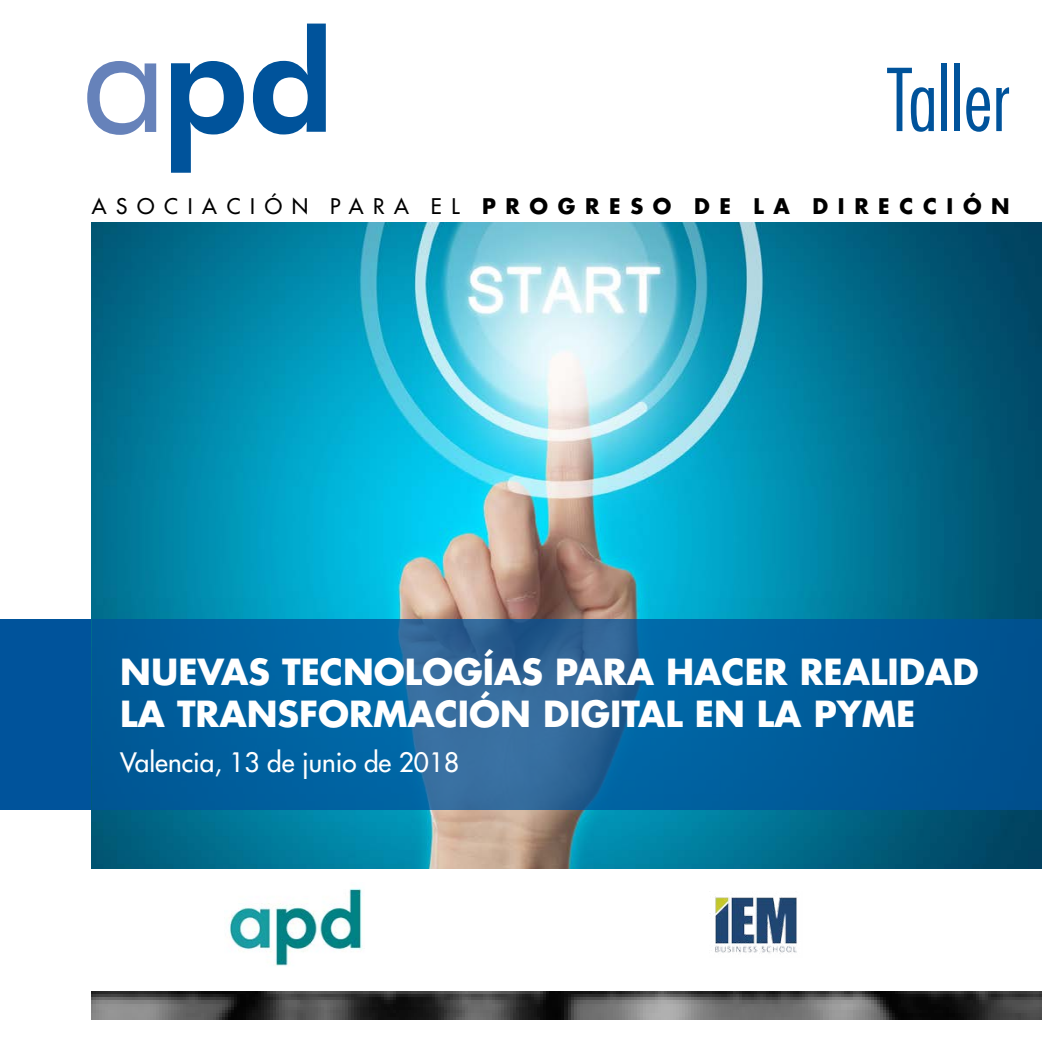
<style>
.page{position:relative;width:1042px;height:1042px;background:#fff}
.page>*{position:absolute;margin:0;border:0;box-sizing:border-box;transform-origin:0 0}
.t1{font:300 condensed 84px "Futura Std";color:#00539b}
.t2{font:700 35px "Futura Std";color:#fff}
.t3{font:500 26.07px "Futura Std";color:#fff}
.t4{font:700 21px "Futura Std";letter-spacing:.46em;color:#000}
.s1{font-weight:500}
</style>
<div class="page">
<img style="left:92px;top:991px;width:950px;height:28px">
<div style="left:0;top:619px;width:92px;height:190px;background:#00539b"></div>
<img style="left:92px;top:222px;width:950px;height:647px">
<svg style="left:87px;top:61px;width:69px;height:74px"></svg>
<svg style="left:253px;top:24px;width:73px;height:110px"></svg>
<svg style="left:171px;top:61px;width:73px;height:112px"></svg>
<svg style="left:92px;top:619px;width:950px;height:190px;background:#0b609b"></svg>
<img style="left:229px;top:888px;width:133px;height:78px">
<img style="left:715px;top:896px;width:82px;height:58px">
<h1 class="t1" style="left:886px;top:50px;width:125px">Taller</h1>
<p class="t4" style="left:92px;top:192px;width:919px"><span class="s1">ASOCIACIÓN PARA EL</span> PROGRESO DE LA DIRECCIÓN</p>
<p class="t2" style="left:120px;top:649px;width:207px">NUEVAS TECNOLOG</p>
<p class="t2" style="left:483px;top:649px;width:98px">ÍAS PARA</p>
<p class="t2" style="left:666px;top:649px;width:53px">HACER</p>
<p class="t2" style="left:800px;top:649px;width:23px">REALIDAD</p>
<p class="t2" style="left:120px;top:691px;width:102px">LA TRANS</p>
<p class="t2" style="left:299px;top:691px;width:134px">FORMACIÓN</p>
<p class="t2" style="left:543px;top:691px;width:20px">DIGI</p>
<p class="t2" style="left:621px;top:691px;width:291px">TAL EN LA PYME</p>
<p class="t3" style="left:120px;top:745px;width:340px">Valencia, 13 de junio de 2018</p>
</div>
